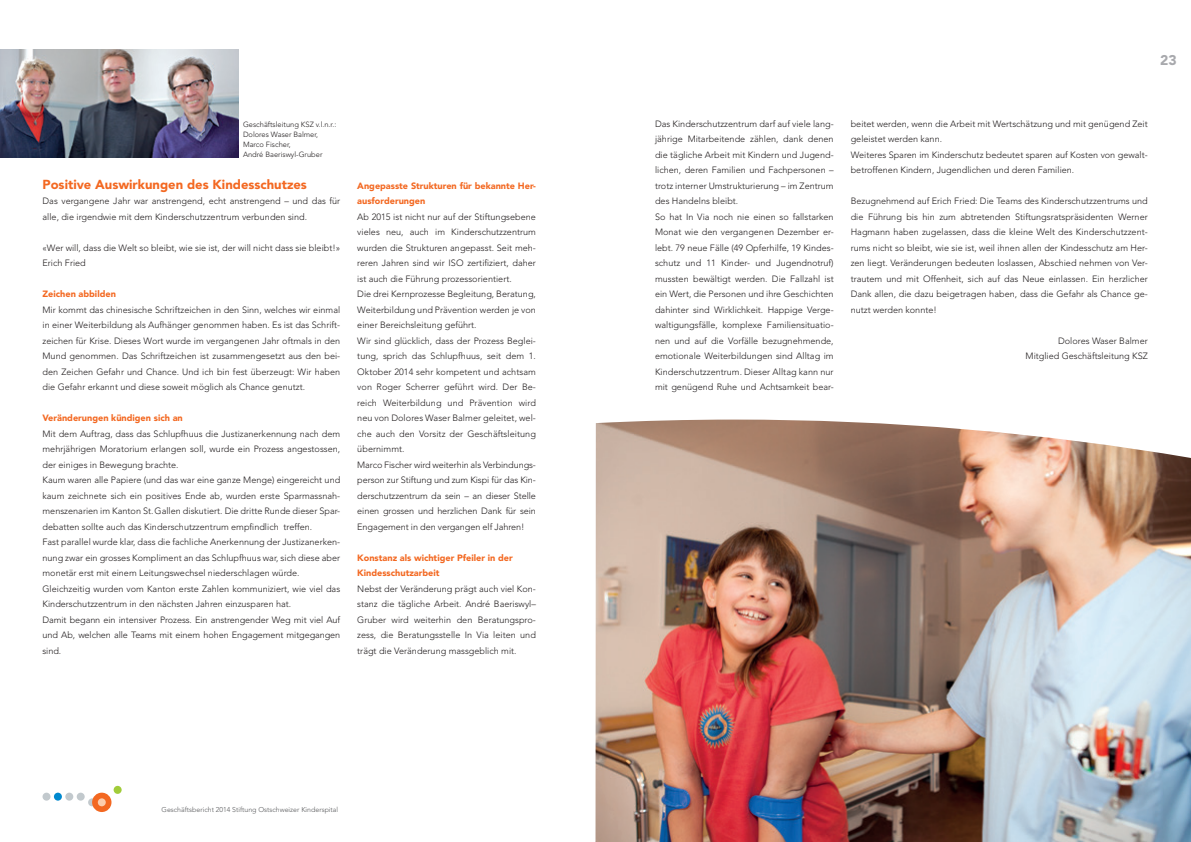
<style>
.page{position:relative;width:1191px;height:842px;background:#fff}
.page>*{position:absolute;margin:0;border:0;box-sizing:border-box;transform-origin:0 0}
.t1{font:900 14px "Avenir LT Std";color:#a8a9ad}
.t2{font:900 13px "Avenir LT Std";color:#f36821}
.t3{font:300 9.1px/15.5px "Avenir LT Std";color:#231f20}
.t4{font:900 9.1px/15.5px "Avenir LT Std";color:#f36821}
.t5{font:300 7.5px/10.2px "Avenir LT Std";color:#231f20}
.t6{font:300 7px "Avenir LT Std";color:#57585a}
</style>
<div class="page">
<img style="left:0;top:49px;width:238px;height:109px">
<img style="left:595px;top:420px;width:596px;height:422px">
<div style="left:43px;top:793px;width:7px;height:8px;background:#c2c9cd;border-radius:50%"></div>
<div style="left:54px;top:793px;width:8px;height:8px;background:#0089cf;border-radius:50%"></div>
<div style="left:65px;top:793px;width:8px;height:8px;background:#c2c9cd;border-radius:50%"></div>
<div style="left:77px;top:793px;width:8px;height:8px;background:#c2c9cd;border-radius:50%"></div>
<div style="left:88px;top:798px;width:8px;height:8px;background:#c2c9cd;border-radius:50%"></div>
<div style="left:114px;top:786px;width:8px;height:8px;background:#a1cc3a;border-radius:50%"></div>
<div style="left:92px;top:793px;width:19px;height:19px;background:#f36821;border-radius:50%"></div>
<div style="left:98px;top:798px;width:8px;height:8px;background:#fccdad;border-radius:50%"></div>
<h1 class="t1" style="left:1160px;top:51px;width:18px">23</h1>
<p class="t3" style="left:655px;top:116px;width:180px">Das Kinderschutzzentrum darf auf viele lang&shy;jährige Mitarbeitende zählen, dank denen die tägliche Arbeit mit Kindern und Jugend&shy;lichen, deren Familien und Fachpersonen – trotz interner Umstrukturierung – im Zentrum des Handelns bleibt.<br>So hat In Via noch nie einen so fallstarken Monat wie den vergangenen Dezember er&shy;lebt. 79 neue Fälle (49 Opferhilfe, 19 Kindes&shy;schutz und 11 Kinder- und Jugendnotruf) mussten bewältigt werden. Die Fallzahl ist ein Wert, die Personen und ihre Geschichten dahinter sind Wirklichkeit. Happige Verge&shy;waltigungsfälle, komplexe Familiensituatio&shy;nen und auf die Vorfälle bezugnehmende, emotionale Weiterbildungen sind Alltag im Kinderschutzzentrum. Dieser Alltag kann nur mit genügend Ruhe und Achtsamkeit bear-</p>
<p class="t5" style="left:243px;top:119px;width:95px">Geschäftsleitung KSZ v.l.n.r.:<br>Dolores Waser Balmer,<br>Marco Fischer,<br>André Baeriswyl-Gruber</p>
<p class="t3" style="left:850px;top:116px;width:298px">beitet werden, wenn die Arbeit mit Wertschätzung und mit genügend Zeit geleistet werden kann.<br>Weiteres Sparen im Kinderschutz bedeutet sparen auf Kosten von gewalt&shy;betroffenen Kindern, Jugendlichen und deren Familien.</p>
<p class="t3" style="left:850px;top:193px;width:299px;text-align:justify">Bezugnehmend auf Erich Fried: Die Teams des Kinderschutzzentrums und die Führung bis hin zum abtretenden Stiftungsratspräsidenten Werner Hagmann haben zugelassen, dass die kleine Welt des Kinderschutzzent&shy;rums nicht so bleibt, wie sie ist, weil ihnen allen der Kindesschutz am Her&shy;zen liegt. Veränderungen bedeuten loslassen, Abschied nehmen von Ver&shy;trautem und mit Offenheit, sich auf das Neue einlassen. Ein herzlicher Dank allen, die dazu beigetragen haben, dass die Gefahr als Chance ge&shy;nutzt werden konnte!</p>
<p class="t3" style="left:1025px;top:333px;width:124px;text-align:right">Dolores Waser Balmer<br>Mitglied Geschäftsleitung KSZ</p>
<h2 class="t2" style="left:43px;top:176px;width:266px">Positive Auswirkungen des Kindesschutzes</h2>
<p class="t3" style="left:43px;top:193px;width:299px">Das vergangene Jahr war anstrengend, echt anstrengend – und das für alle, die irgendwie mit dem Kinderschutzzentrum verbunden sind.</p>
<p class="t3" style="left:43px;top:240px;width:299px">«Wer will, dass die Welt so bleibt, wie sie ist, der will nicht dass sie bleibt!»<br>Erich Fried</p>
<p class="t4" style="left:43px;top:286px;width:75px">Zeichen abbilden</p>
<p class="t3" style="left:43px;top:302px;width:299px;text-align:justify">Mir kommt das chinesische Schriftzeichen in den Sinn, welches wir einmal in einer Weiterbildung als Aufhänger genommen haben. Es ist das Schrift&shy;zeichen für Krise. Dieses Wort wurde im vergangenen Jahr oftmals in den Mund genommen. Das Schriftzeichen ist zusammengesetzt aus den bei&shy;den Zeichen Gefahr und Chance. Und ich bin fest überzeugt: Wir haben die Gefahr erkannt und diese soweit möglich als Chance genutzt.</p>
<p class="t4" style="left:43px;top:410px;width:142px">Veränderungen kündigen sich an</p>
<p class="t3" style="left:43px;top:426px;width:299px">Mit dem Auftrag, dass das Schlupfhuus die Justizanerkennung nach dem mehrjährigen Moratorium erlangen soll, wurde ein Prozess angestossen, der einiges in Bewegung brachte.<br>Kaum waren alle Papiere (und das war eine ganze Menge) eingereicht und kaum zeichnete sich ein positives Ende ab, wurden erste Sparmassnah&shy;menszenarien im Kanton St.Gallen diskutiert. Die dritte Runde dieser Spar&shy;debatten sollte auch das Kinderschutzzentrum empfindlich treffen.<br>Fast parallel wurde klar, dass die fachliche Anerkennung der Justizanerken&shy;nung zwar ein grosses Kompliment an das Schlupfhuus war, sich diese aber monetär erst mit einem Leitungswechsel niederschlagen würde.<br>Gleichzeitig wurden vom Kanton erste Zahlen kommuniziert, wie viel das Kinderschutzzentrum in den nächsten Jahren einzusparen hat.<br>Damit begann ein intensiver Prozess. Ein anstrengender Weg mit viel Auf und Ab, welchen alle Teams mit einem hohen Engagement mitgegangen sind.</p>
<p class="t4" style="left:357px;top:178px;width:180px">Angepasste Strukturen für bekannte Her&shy;ausforderungen</p>
<p class="t3" style="left:357px;top:209px;width:180px">Ab 2015 ist nicht nur auf der Stiftungsebene vieles neu, auch im Kinderschutzzentrum wurden die Strukturen angepasst. Seit meh&shy;reren Jahren sind wir ISO zertifiziert, daher ist auch die Führung prozessorientiert.<br>Die drei Kernprozesse Begleitung, Beratung, Weiterbildung und Prävention werden je von einer Bereichsleitung geführt.<br>Wir sind glücklich, dass der Prozess Beglei&shy;tung, sprich das Schlupfhuus, seit dem 1.<br>Oktober 2014 sehr kompetent und achtsam von Roger Scherrer geführt wird. Der Be&shy;reich Weiterbildung und Prävention wird neu von Dolores Waser Balmer geleitet, wel&shy;che auch den Vorsitz der Geschäftsleitung übernimmt.<br>Marco Fischer wird weiterhin als Verbindungs&shy;person zur Stiftung und zum Kispi für das Kin&shy;derschutzzentrum da sein – an dieser Stelle einen grossen und herzlichen Dank für sein Engagement in den vergangen elf Jahren!</p>
<p class="t4" style="left:357px;top:550px;width:157px">Konstanz als wichtiger Pfeiler in der<br>Kindesschutzarbeit</p>
<p class="t3" style="left:357px;top:581px;width:180px;text-align:justify">Nebst der Veränderung prägt auch viel Kon&shy;stanz die tägliche Arbeit. André Baeriswyl– Gruber wird weiterhin den Beratungspro&shy;zess, die Beratungsstelle In Via leiten und trägt die Veränderung massgeblich mit.</p>
<p class="t6" style="left:162px;top:806px;width:178px">Geschäftsbericht 2014 Stiftung Ostschweizer Kinderspital</p>
</div>
